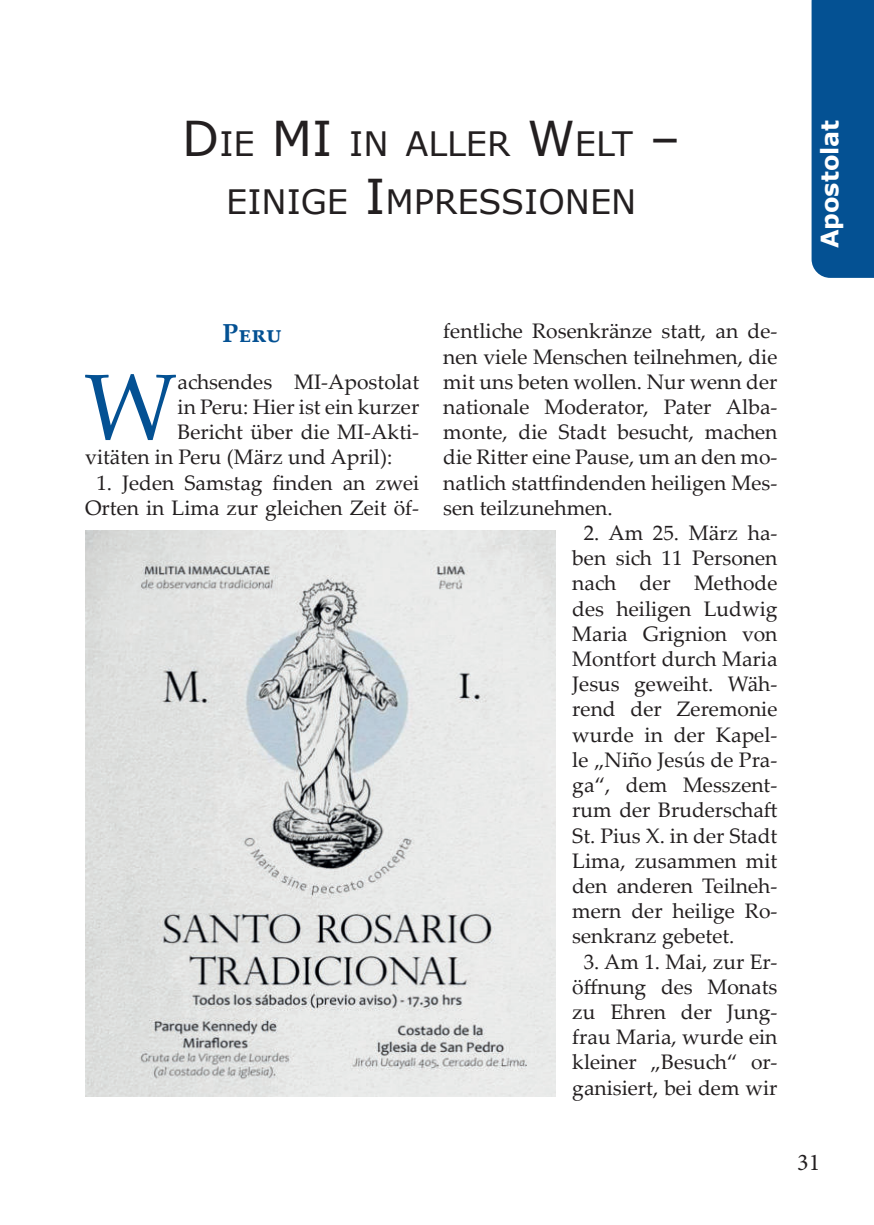
<style>
.page{position:relative;width:874px;height:1225px;background:#fff}
.page>*{position:absolute;margin:0;border:0;box-sizing:border-box;transform-origin:0 0}
.t1{font:93.4px "Palatino Linotype";color:#045193}
.t2{font:33.6px/57.6px "Verdana";color:#231f20;text-align:center}
.t3{font:700 26px "Palatino Linotype";color:#045193}
.t4{font:700 24px "Verdana";color:#fff}
.t5{font:24px "Minion Pro";color:#231f20}
.t6{font:21px/25.2px "Palatino Linotype";color:#231f20;text-align:center}
.s1{font-size:48px}
</style>
<div class="page">
<div style="left:811px;top:0;width:62px;height:278px;background:#045193"></div>
<img style="left:85px;top:531px;width:470px;height:565px">
<h2 class="t2" style="left:182px;top:118px;width:499px"><span class="s1">D</span>IE <span class="s1">MI</span> IN ALLER <span class="s1">W</span>ELT <span class="s1">–<br></span>EINIGE <span class="s1">I</span>MPRESSIONEN</h2>
<p class="t4" style="left:819px;top:248px;width:130px;rotate:-90deg">Apostolat</p>
<p class="t3" style="left:222px;top:314px;width:61px">Peru</p>
<h1 class="t1" style="left:84px;top:371px;width:95px">W</h1>
<p class="t6" style="left:177px;top:368px;width:243px">achsendes MI-Apostolat</p>
<p class="t6" style="left:177px;top:393px;width:243px">in Peru: Hier ist ein kurzer</p>
<p class="t6" style="left:177px;top:418px;width:243px">Bericht über die MI-Akti-</p>
<p class="t6" style="left:85px;top:444px;width:308px">vitäten in Peru (März und April):</p>
<p class="t6" style="left:85px;top:469px;width:335px">1. Jeden Samstag finden an zwei<br>Orten in Lima zur gleichen Zeit öf-</p>
<p class="t6" style="left:443px;top:318px;width:335px;text-align:justify">fentliche Rosenkränze statt, an de&shy;nen viele Menschen teilnehmen, die mit uns beten wollen. Nur wenn der nationale Moderator, Pater Alba&shy;monte, die Stadt besucht, machen die Ritter eine Pause, um an den mo&shy;natlich stattfindenden heiligen Mes&shy;sen teilzunehmen.</p>
<p class="t6" style="left:572px;top:519px;width:207px;text-align:justify;text-indent:11px">2. Am 25. März ha&shy;ben sich 11 Personen nach der Methode des heiligen Ludwig Maria Grignion von Montfort durch Maria Jesus geweiht. Wäh&shy;rend der Zeremonie wurde in der Kapel&shy;le „Niño Jesús de Pra&shy;ga“, dem Messzent&shy;rum der Bruderschaft St. Pius X. in der Stadt Lima, zusammen mit den anderen Teilneh&shy;mern der heilige Ro&shy;senkranz gebetet.</p>
<p class="t6" style="left:572px;top:948px;width:206px">3. Am 1. Mai, zur Er&shy;öffnung des Monats zu Ehren der Jung&shy;frau Maria, wurde ein kleiner „Besuch“ or&shy;ganisiert, bei dem wir</p>
<p class="t5" style="left:796px;top:1147px;width:25px">31</p>
</div>
